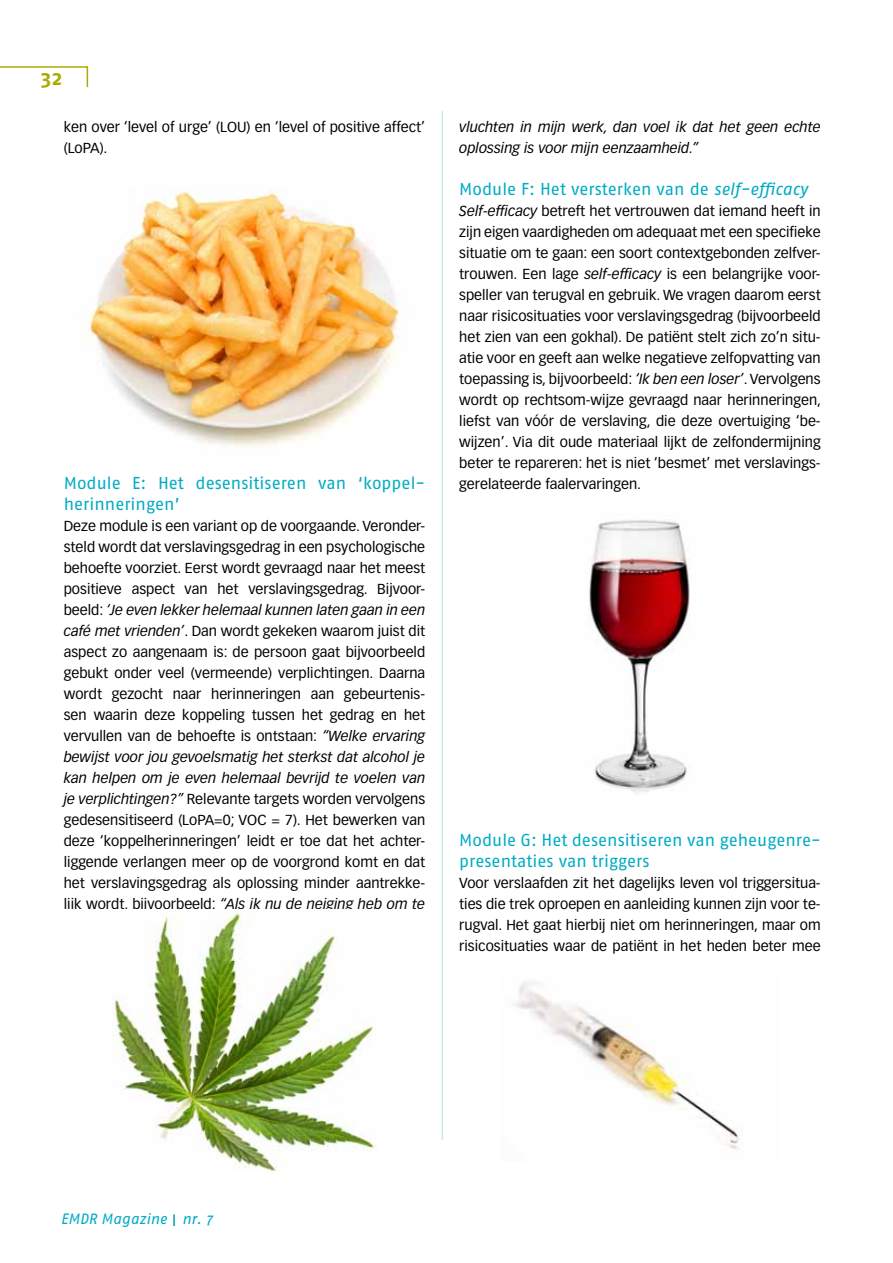
<style>
.page{position:relative;width:893px;height:1263px;background:#fff}
.page>*{position:absolute;margin:0;border:0;box-sizing:border-box;transform-origin:0 0}
.t1{font:700 21px "Fago No";color:#acaa00}
.t2{font:17.25px/21px "Fago No";color:#00abc4}
.t3{font:italic 15px "Fago No";color:#00abc4}
.t4{font:14.25px/21px "Vectora LH";color:#000;text-align:justify}
.t5{font:italic 14.25px/21px "Vectora LH";color:#000}
.s1{font-style:italic}
.s2{font-style:normal;font-size:16.5px;color:#0099b7}
</style>
<div class="page">
<img style="left:88px;top:190px;width:311px;height:258px">
<img style="left:588px;top:520px;width:102px;height:273px">
<img style="left:112px;top:909px;width:265px;height:263px">
<img style="left:514px;top:981px;width:228px;height:168px">
<hr style="left:442px;top:111px;width:1px;height:1029px;background:#b6dfe8">
<svg style="left:0;top:66px;width:89px;height:22px"></svg>
<h1 class="t1" style="left:41px;top:65px;width:23px">32</h1>
<p class="t4" style="left:64px;top:116px;width:363px">ken over ‘level of urge’ (LOU) en ‘level of positive affect’ (LoPA).</p>
<p class="t2" style="left:64px;top:472px;width:363px">Module E: Het desensitiseren van ‘koppel&shy;herinneringen’</p>
<p class="t4" style="left:64px;top:515px;width:363px">Deze module is een variant op de voorgaande. Veronder&shy;steld wordt dat verslavingsgedrag in een psychologische behoefte voorziet. Eerst wordt gevraagd naar het meest positieve aspect van het verslavingsgedrag. Bijvoor&shy;beeld: <span class="s1">‘Je even lekker helemaal kunnen laten gaan in een café met vrienden’</span>. Dan wordt gekeken waarom juist dit aspect zo aangenaam is: de persoon gaat bijvoorbeeld gebukt onder veel (vermeende) verplichtingen. Daarna wordt gezocht naar herinneringen aan gebeurtenis&shy;sen waarin deze koppeling tussen het gedrag en het vervullen van de behoefte is ontstaan: <span class="s1">“Welke ervaring bewijst voor jou gevoelsmatig het sterkst dat alcohol je kan helpen om je even helemaal bevrijd te voelen van je verplichtingen?”</span> Relevante targets worden vervolgens gedesensitiseerd (LoPA=0; VOC = 7). Het bewerken van deze ‘koppelherinneringen’ leidt er toe dat het achter&shy;liggende verlangen meer op de voorgrond komt en dat het verslavingsgedrag als oplossing minder aantrekke&shy;lijk wordt, bijvoorbeeld: <span class="s1">“Als ik nu de neiging heb om te</span></p>
<p class="t5" style="left:459px;top:117px;width:363px">vluchten in mijn werk, dan voel ik dat het geen echte oplossing is voor mijn eenzaamheid.”</p>
<p class="t2" style="left:459px;top:178px;width:350px">Module F: Het versterken van de <span class="s1">self-efficacy</span></p>
<p class="t4" style="left:459px;top:200px;width:363px"><span class="s1">Self-efficacy</span> betreft het vertrouwen dat iemand heeft in zijn eigen vaardigheden om adequaat met een specifieke situatie om te gaan: een soort contextgebonden zelfver&shy;trouwen. Een lage <span class="s1">self-efficacy</span> is een belangrijke voor&shy;speller van terugval en gebruik. We vragen daarom eerst naar risicosituaties voor verslavingsgedrag (bijvoorbeeld het zien van een gokhal). De patiënt stelt zich zo’n situ&shy;atie voor en geeft aan welke negatieve zelfopvatting van toepassing is, bijvoorbeeld: <span class="s1">‘Ik ben een loser’</span>. Vervolgens wordt op rechtsom-wijze gevraagd naar herinneringen, liefst van vóór de verslaving, die deze overtuiging ‘be&shy;wijzen’. Via dit oude materiaal lijkt de zelfondermijning beter te repareren: het is niet ‘besmet’ met verslavings&shy;gerelateerde faalervaringen.</p>
<p class="t2" style="left:459px;top:829px;width:363px">Module G: Het desensitiseren van geheugenre&shy;presentaties van triggers</p>
<p class="t4" style="left:459px;top:872px;width:363px">Voor verslaafden zit het dagelijks leven vol triggersitua&shy;ties die trek oproepen en aanleiding kunnen zijn voor te&shy;rugval. Het gaat hierbij niet om herinneringen, maar om risicosituaties waar de patiënt in het heden beter mee</p>
<p class="t3" style="left:61px;top:1210px;width:153px">EMDR Magazine <span class="s2">I</span> nr. 7</p>
</div>
